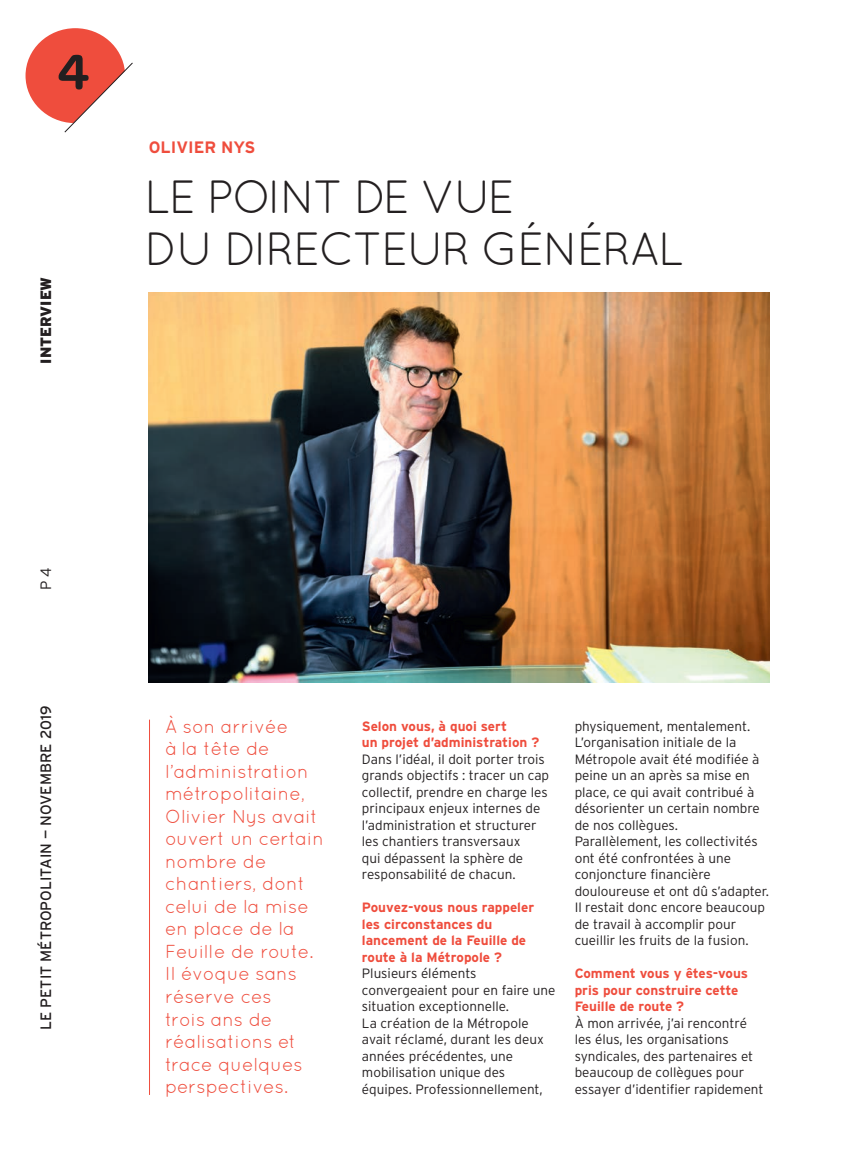
<style>
.page{position:relative;width:851px;height:1149px;background:#fff}
.page>*{position:absolute;margin:0;border:0;box-sizing:border-box;transform-origin:0 0}
.Texte_courant{font:600 52.5px "Omnes";color:#231f20}
.Texte_courant-2{font:46.5px/52.5px "Quicksand";letter-spacing:-.04em;color:#231f20}
.Texte_courant-3{font:18.75px/22.5px "Quicksand";color:#ef4d3d}
.Texte_courant-4{font:700 16.5px "Interstate";color:#ef4d3d}
.t1{font:15px "Interstate";color:#231f20}
.t2{font:900 15px "Interstate";color:#231f20}
.t3{font:300 15px "Interstate";color:#231f20}
.Titre_Encadré_niv2{font:300 13.5px/16.5px "Interstate";color:#231f20}
.Texte_courant-5{font:300 13.5px/16.5px "Interstate";color:#231f20}
.Titre_Encadré_niv2-2{font:700 13.5px/16.5px "Interstate";color:#ef4d3d}
</style>
<div class="page">
<svg style="left:26px;top:28px;width:107px;height:105px"></svg>
<hr style="left:149px;top:719px;width:1px;height:375px;background:#ef4d3d">
<img style="left:149px;top:292px;width:620px;height:390px">
<p class="Texte_courant" style="left:57px;top:42px;width:34px">4</p>
<p class="t2" style="left:37px;top:363px;width:88px;rotate:-90deg">INTERVIEW</p>
<p class="Texte_courant-4" style="left:149px;top:138px;width:108px">OLIVIER NYS</p>
<p class="Texte_courant-2" style="left:145px;top:170px;width:541px">LE POINT DE VUE<br>DU DIRECTEUR GÉNÉRAL</p>
<p class="t3" style="left:37px;top:590px;width:24px;rotate:-90deg">P 4</p>
<p class="t1" style="left:37px;top:1029px;width:325px;rotate:-90deg">LE PETIT MÉTROPOLITAIN — NOVEMBRE 2019</p>
<p class="Texte_courant-3" style="left:165px;top:714px;width:160px">À son arrivée<br>à la tête de l’administration métropolitaine,<br>Olivier Nys avait ouvert un certain nombre de chantiers, dont celui de la mise en place de la<br>Feuille de route.</p>
<p class="Texte_courant-3" style="left:165px;top:962px;width:139px">Il évoque sans réserve ces trois ans de réalisations et trace quelques perspectives.</p>
<p class="Titre_Encadré_niv2-2" style="left:362px;top:717px;width:179px">Selon vous, à quoi sert<br>un projet d’administration ?</p>
<p class="Texte_courant-5" style="left:362px;top:750px;width:189px">Dans l’idéal, il doit porter trois grands objectifs : tracer un cap collectif, prendre en charge les principaux enjeux internes de l’administration et structurer les chantiers transversaux<br>qui dépassent la sphère de responsabilité de chacun.</p>
<p class="Titre_Encadré_niv2-2" style="left:362px;top:898px;width:174px">Pouvez-vous nous rappeler les circonstances du lancement de la Feuille de route à la Métropole ?</p>
<p class="Titre_Encadré_niv2" style="left:362px;top:964px;width:195px">Plusieurs éléments convergeaient pour en faire une situation exceptionnelle.</p>
<p class="Titre_Encadré_niv2" style="left:362px;top:1014px;width:183px">La création de la Métropole avait réclamé, durant les deux années précédentes, une mobilisation unique des équipes. Professionnellement,</p>
<p class="Titre_Encadré_niv2" style="left:574px;top:717px;width:177px">physiquement, mentalement.</p>
<p class="Titre_Encadré_niv2" style="left:574px;top:733px;width:187px">L’organisation initiale de la<br>Métropole avait été modifiée à peine un an après sa mise en place, ce qui avait contribué à désorienter un certain nombre de nos collègues.</p>
<p class="Titre_Encadré_niv2" style="left:574px;top:832px;width:196px">Parallèlement, les collectivités ont été confrontées à une conjoncture financière douloureuse et ont dû s’adapter.</p>
<p class="Titre_Encadré_niv2" style="left:574px;top:898px;width:192px">Il restait donc encore beaucoup de travail à accomplir pour cueillir les fruits de la fusion.</p>
<p class="Titre_Encadré_niv2-2" style="left:574px;top:964px;width:175px">Comment vous y êtes-vous pris pour construire cette<br>Feuille de route ?</p>
<p class="Titre_Encadré_niv2" style="left:574px;top:1014px;width:190px">À mon arrivée, j’ai rencontré les élus, les organisations syndicales, des partenaires et beaucoup de collègues pour essayer d’identifier rapidement</p>
</div>
